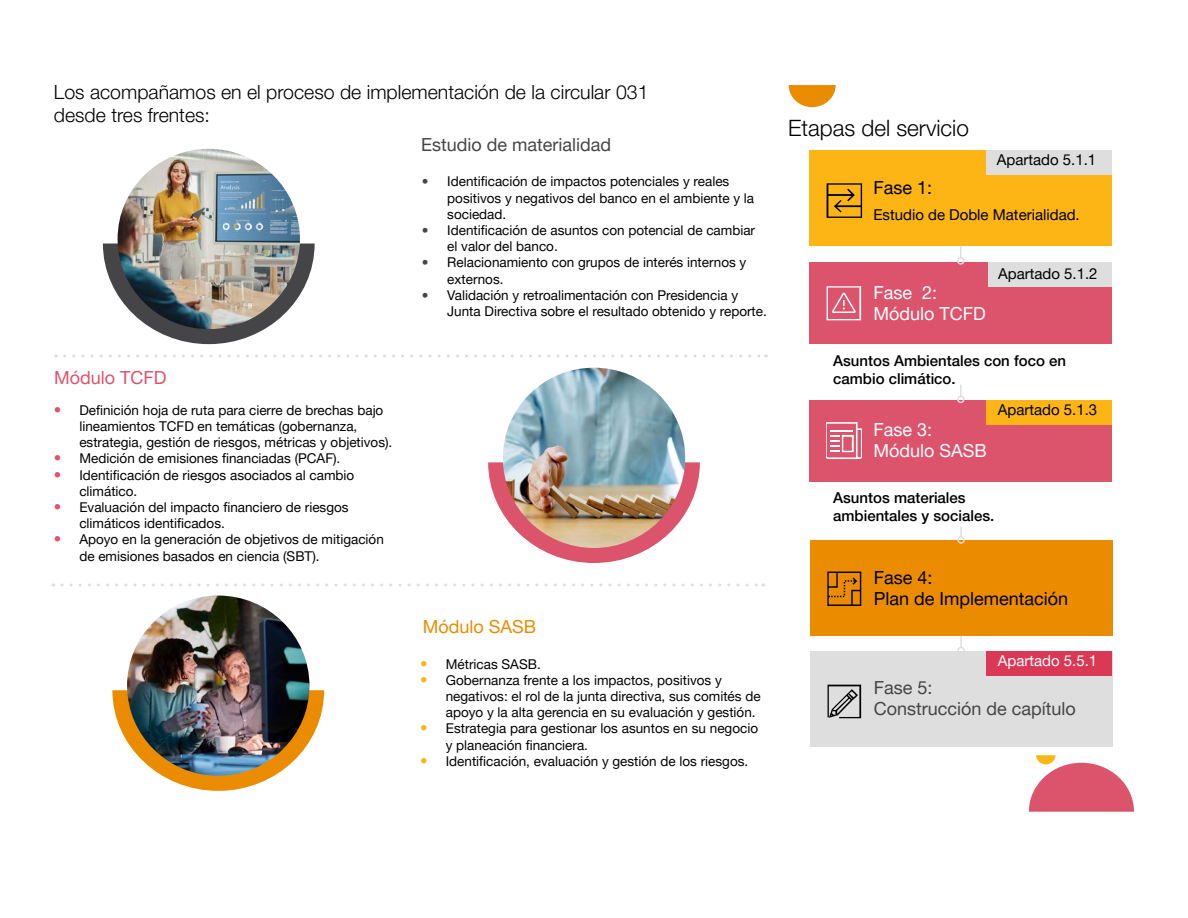
<style>
.page{position:relative;width:1188px;height:918px;background:#fff}
.page>*{position:absolute;margin:0;border:0;box-sizing:border-box;transform-origin:0 0}
.t1{font:300 22.5px "Helvetica Neue LT Pro";color:#000}
.t2{font:300 19.5px/23.4px "Helvetica Neue LT Pro";color:#000}
.t3{font:18px/21px "Helvetica Neue LT Pro";color:#454547}
.t4{font:18px/21px "Helvetica Neue LT Pro";color:#000}
.t5{font:18px/21px "Helvetica Neue LT Pro";color:#fff}
.t6{font:18px "Helvetica Neue LT Pro";color:#eb8c00}
.t7{font:18px "Helvetica Neue LT Pro";color:#db546b}
.t8{font:500 15px/18px "Helvetica Neue LT Pro";color:#000}
.t9{font:15px "Helvetica Neue LT Pro";color:#000}
.t10{font:15px "Helvetica Neue LT Pro";color:#fff}
.t11{font:13.5px/16.2px "Helvetica Neue LT Pro";color:#000}
.s1{font-weight:500;font-size:15px;color:#db546b}
.s2{color:#454547}
.s3{font-weight:500;font-size:15px;color:#fcb514}
</style>
<div class="page">
<div style="left:810px;top:151px;width:302px;height:95px;background:#fcb514"></div>
<div style="left:810px;top:400px;width:302px;height:81px;background:#db546b"></div>
<div style="left:810px;top:540px;width:302px;height:96px;background:#eb8c00"></div>
<div style="left:810px;top:651px;width:302px;height:96px;background:#dedede"></div>
<div style="left:810px;top:263px;width:302px;height:81px;background:#db546b"></div>
<svg style="left:789px;top:85px;width:47px;height:22px"></svg>
<svg style="left:103px;top:244px;width:212px;height:100px"></svg>
<svg style="left:488px;top:462px;width:212px;height:101px"></svg>
<svg style="left:112px;top:690px;width:212px;height:101px"></svg>
<img style="left:118px;top:149px;width:182px;height:180px">
<img style="left:503px;top:368px;width:182px;height:180px">
<img style="left:127px;top:596px;width:182px;height:180px">
<svg style="left:65px;top:354px;width:701px;height:3px"></svg>
<svg style="left:62px;top:584px;width:702px;height:3px"></svg>
<svg style="left:1029px;top:755px;width:105px;height:57px"></svg>
<div style="left:987px;top:150px;width:125px;height:24px;background:#dedede"></div>
<div style="left:987px;top:400px;width:125px;height:24px;background:#fcb514"></div>
<div style="left:987px;top:651px;width:125px;height:24px;background:#da3854"></div>
<div style="left:988px;top:263px;width:124px;height:24px;background:#dedede"></div>
<svg style="left:960px;top:246px;width:2px;height:11px"></svg>
<div style="left:957px;top:257px;width:8px;height:8px;border:2px solid #dedede;border-radius:50%"></div>
<svg style="left:960px;top:385px;width:2px;height:11px"></svg>
<div style="left:957px;top:396px;width:8px;height:7px;border:2px solid #dedede;border-radius:50%"></div>
<svg style="left:960px;top:527px;width:2px;height:9px"></svg>
<div style="left:957px;top:536px;width:8px;height:8px;border:2px solid #dedede;border-radius:50%"></div>
<svg style="left:960px;top:636px;width:2px;height:11px"></svg>
<div style="left:957px;top:647px;width:8px;height:7px;border:2px solid #dedede;border-radius:50%"></div>
<svg style="left:827px;top:572px;width:34px;height:34px"></svg>
<svg style="left:828px;top:685px;width:33px;height:33px"></svg>
<svg style="left:827px;top:183px;width:35px;height:35px"></svg>
<svg style="left:827px;top:286px;width:34px;height:34px"></svg>
<svg style="left:827px;top:422px;width:34px;height:37px"></svg>
<h2 class="t2" style="left:54px;top:80px;width:596px">Los acompañamos en el proceso de implementación de la circular 031 desde tres frentes:</h2>
<h3 class="t3" style="left:421px;top:134px;width:192px">Estudio de materialidad</h3>
<h3 class="t7" style="left:54px;top:367px;width:114px">Módulo TCFD</h3>
<p class="t11" style="left:79px;top:402px;width:315px;text-indent:-26px"><span class="s1">•</span> Definición hoja de ruta para cierre de brechas bajo lineamientos TCFD en temáticas (gobernanza, estrategia, gestión de riesgos, métricas y objetivos).</p>
<p class="t11" style="left:54px;top:450px;width:288px"><span class="s1">•</span> Medición de emisiones financiadas (PCAF).</p>
<p class="t11" style="left:79px;top:466px;width:277px;text-indent:-26px"><span class="s1">•</span> Identificación de riesgos asociados al cambio climático.</p>
<p class="t11" style="left:79px;top:499px;width:271px;text-indent:-26px"><span class="s1">•</span> Evaluación del impacto financiero de riesgos climáticos identificados.</p>
<p class="t11" style="left:79px;top:531px;width:306px;text-indent:-26px"><span class="s1">•</span> Apoyo en la generación de objetivos de mitigación de emisiones basados en ciencia (SBT).</p>
<p class="t11" style="left:447px;top:173px;width:308px;text-indent:-26px"><span class="s2">•</span> Identificación de impactos potenciales y reales positivos y negativos del banco en el ambiente y la sociedad.</p>
<p class="t11" style="left:447px;top:222px;width:309px;text-indent:-26px"><span class="s2">•</span> Identificación de asuntos con potencial de cambiar el valor del banco.</p>
<p class="t11" style="left:447px;top:254px;width:301px;text-indent:-26px"><span class="s2">•</span> Relacionamiento con grupos de interés internos y externos.</p>
<p class="t11" style="left:447px;top:287px;width:321px;text-indent:-26px"><span class="s2">•</span> Validación y retroalimentación con Presidencia y<br>Junta Directiva sobre el resultado obtenido y reporte.</p>
<h3 class="t6" style="left:423px;top:616px;width:115px">Módulo SASB</h3>
<p class="t11" style="left:420px;top:655px;width:122px"><span class="s3">•</span> Métricas SASB.</p>
<p class="t11" style="left:446px;top:672px;width:316px;text-indent:-26px"><span class="s3">•</span> Gobernanza frente a los impactos, positivos y negativos: el rol de la junta directiva, sus comités de apoyo y la alta gerencia en su evaluación y gestión.</p>
<p class="t11" style="left:446px;top:720px;width:314px;text-indent:-26px"><span class="s3">•</span> Estrategia para gestionar los asuntos en su negocio y planeación financiera.</p>
<p class="t11" style="left:420px;top:753px;width:330px"><span class="s3">•</span> Identificación, evaluación y gestión de los riesgos.</p>
<h1 class="t1" style="left:788px;top:114px;width:182px">Etapas del servicio</h1>
<h3 class="t4" style="left:873px;top:177px;width:60px">Fase 1:</h3>
<p class="t9" style="left:997px;top:151px;width:101px">Apartado 5.1.1</p>
<p class="t9" style="left:873px;top:205px;width:208px">Estudio de Doble Materialidad.</p>
<h3 class="t5" style="left:873px;top:282px;width:114px">Fase 2:<br>Módulo TCFD</h3>
<p class="t9" style="left:998px;top:265px;width:101px">Apartado 5.1.2</p>
<p class="t8" style="left:833px;top:351px;width:234px">Asuntos Ambientales con foco en cambio climático.</p>
<h3 class="t5" style="left:873px;top:418px;width:115px">Fase 3:<br>Módulo SASB</h3>
<p class="t9" style="left:998px;top:401px;width:101px">Apartado 5.1.3</p>
<p class="t8" style="left:833px;top:488px;width:163px">Asuntos materiales ambientales y sociales.</p>
<h3 class="t4" style="left:874px;top:566px;width:196px">Fase 4:<br>Plan de Implementación</h3>
<p class="t10" style="left:998px;top:652px;width:101px">Apartado 5.5.1</p>
<h3 class="t3" style="left:874px;top:677px;width:204px">Fase 5:<br>Construcción de capítulo</h3>
</div>
